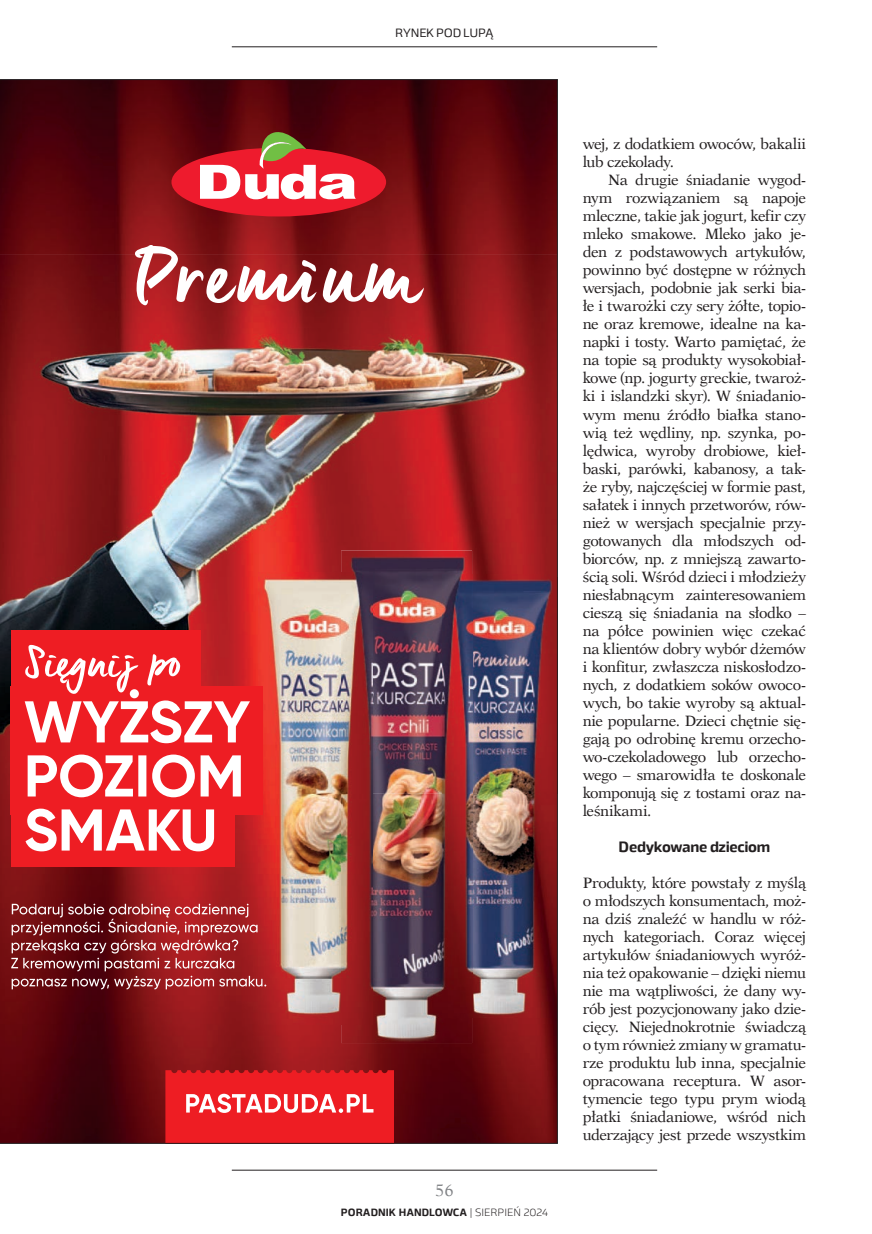
<style>
.page{position:relative;width:872px;height:1234px;background:#fff}
.page>*{position:absolute;margin:0;border:0;box-sizing:border-box;transform-origin:0 0}
.t1{font:16.5px "Dutch 823 EU";color:#808285}
.t2{font:15px/18px "Dutch 823 EU";letter-spacing:-.025em;color:#231f20;text-align:justify}
.t3{font:700 15px "Byker";letter-spacing:-.025em;color:#231f20}
.t4{font:12px "Byker";letter-spacing:-.03em;color:#231f20}
.t5{font:700 10.5px "Byker";color:#231f20}
.s1{font-weight:300}
</style>
<div class="page">
<hr style="left:232px;top:1169px;width:425px;height:1px;background:#231f20">
<hr style="left:232px;top:46px;width:425px;height:1px;background:#231f20">
<img style="left:0;top:79px;width:557px;height:1064px">
<p class="t4" style="left:395px;top:23px;width:100px">RYNEK POD LUPĄ</p>
<p class="t1" style="left:435px;top:1179px;width:20px">56</p>
<p class="t5" style="left:341px;top:1203px;width:209px">PORADNIK HANDLOWCA <span class="s1">| SIERPIEŃ 2024</span></p>
<p class="t2" style="left:583px;top:135px;width:225px">wej, z dodatkiem owoców, bakalii lub czekolady.</p>
<p class="t2" style="left:583px;top:171px;width:225px;text-indent:26px">Na drugie śniadanie wygod&shy;nym rozwiązaniem są napoje mleczne, takie jak jogurt, kefir czy mleko smakowe. Mleko jako je&shy;den z podstawowych artykułów, powinno być dostępne w różnych wersjach, podobnie jak serki bia&shy;łe i twarożki czy sery żółte, topio&shy;ne oraz kremowe, idealne na ka&shy;napki i tosty. Warto pamiętać, że na topie są produkty wysokobiał&shy;kowe (np. jogurty greckie, twaroż&shy;ki i islandzki skyr). W śniadanio&shy;wym menu źródło białka stano&shy;wią też wędliny, np. szynka, po&shy;lędwica, wyroby drobiowe, kieł&shy;baski, parówki, kabanosy, a tak&shy;że ryby, najczęściej w formie past, sałatek i innych przetworów, rów&shy;nież w wersjach specjalnie przy&shy;gotowanych dla młodszych od&shy;biorców, np. z mniejszą zawarto&shy;ścią soli. Wśród dzieci i młodzieży niesłabnącym zainteresowaniem cieszą się śniadania na słodko – na półce powinien więc czekać na klientów dobry wybór dżemów i konfitur, zwłaszcza niskosłodzo&shy;nych, z dodatkiem soków owoco&shy;wych, bo takie wyroby są aktual&shy;nie popularne. Dzieci chętnie się&shy;gają po odrobinę kremu orzecho&shy;wo-czekoladowego lub orzecho&shy;wego – smarowidła te doskonale komponują się z tostami oraz na&shy;leśnikami.</p>
<p class="t3" style="left:618px;top:834px;width:153px">Dedykowane dzieciom</p>
<p class="t2" style="left:583px;top:873px;width:225px">Produkty, które powstały z myślą o młodszych konsumentach, moż&shy;na dziś znaleźć w handlu w róż&shy;nych kategoriach. Coraz więcej artykułów śniadaniowych wyróż&shy;nia też opakowanie – dzięki niemu nie ma wątpliwości, że dany wy&shy;rób jest pozycjonowany jako dzie&shy;cięcy. Niejednokrotnie świadczą o tym również zmiany w gramatu&shy;rze produktu lub inna, specjalnie opracowana receptura. W asor&shy;tymencie tego typu prym wiodą płatki śniadaniowe, wśród nich uderzający jest przede wszystkim</p>
</div>
